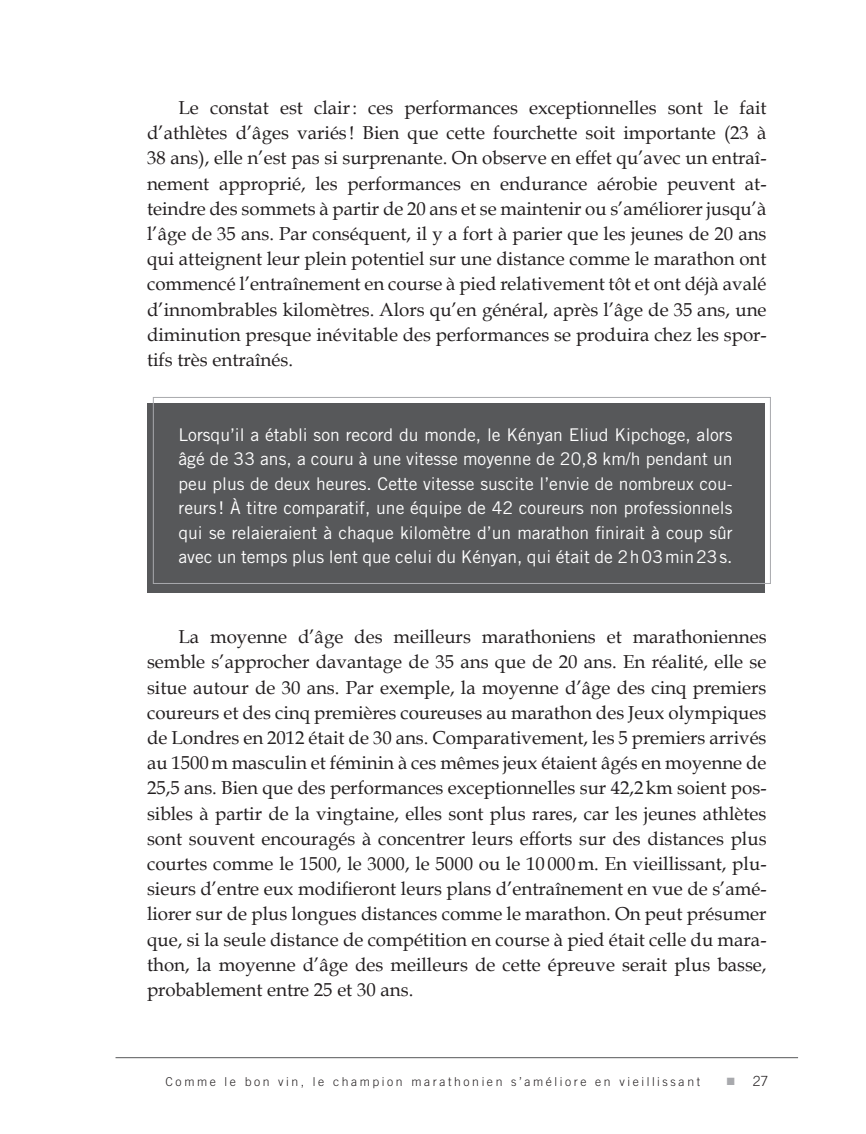
<style>
.page{position:relative;width:866px;height:1134px;background:#fff}
.page>*{position:absolute;margin:0;border:0;box-sizing:border-box;transform-origin:0 0}
.TC{font:18.72px/25.2px "Book Antiqua";color:#231f20;text-align:justify}
.Encadré_no_indent{font:17.5px/24.5px "Trade Gothic";color:#fff;text-align:justify}
.t1{font:300 14px "Trade Gothic";color:#231f20}
.t2{font:300 12.25px "Trade Gothic";letter-spacing:.21em;color:#231f20}
.s1{color:#a8a9ad}
</style>
<div class="page">
<hr style="left:116px;top:1057px;width:682px;height:1px;background:#57585a">
<div style="left:147px;top:404px;width:617px;height:189px;background:#57585a"></div>
<div style="left:153px;top:397px;width:618px;height:187px;border:1px solid #a8a9ad"></div>
<p class="TC" style="left:147px;top:95px;width:621px;text-indent:32px">Le constat est clair: ces performances exceptionnelles sont le fait d’athlètes d’âges variés ! Bien que cette fourchette soit importante (23 à 38 ans), elle n’est pas si surprenante. On observe en effet qu’avec un entraî&shy;nement approprié, les performances en endurance aérobie peuvent at&shy;teindre des sommets à partir de 20 ans et se maintenir ou s’améliorer jusqu’à l’âge de 35 ans. Par conséquent, il y a fort à parier que les jeunes de 20 ans qui atteignent leur plein potentiel sur une distance comme le marathon ont commencé l’entraînement en course à pied relativement tôt et ont déjà avalé d’innombrables kilomètres. Alors qu’en général, après l’âge de 35 ans, une diminution presque inévitable des performances se produira chez les spor&shy;tifs très entraînés.</p>
<p class="Encadré_no_indent" style="left:179px;top:422px;width:556px">Lorsqu’il a établi son record du monde, le Kényan Eliud Kipchoge, alors âgé de 33 ans, a couru à une vitesse moyenne de 20,8 km/h pendant un peu plus de deux heures. Cette vitesse suscite l’envie de nombreux cou&shy;reurs ! À titre comparatif, une équipe de 42 coureurs non professionnels qui se relaieraient à chaque kilomètre d’un marathon finirait à coup sûr avec un temps plus lent que celui du Kényan, qui était de 2h03min23s.</p>
<p class="TC" style="left:147px;top:624px;width:621px;text-indent:32px">La moyenne d’âge des meilleurs marathoniens et marathoniennes semble s’approcher davantage de 35 ans que de 20 ans. En réalité, elle se situe autour de 30 ans. Par exemple, la moyenne d’âge des cinq premiers coureurs et des cinq premières coureuses au marathon des Jeux olympiques de Londres en 2012 était de 30 ans. Comparativement, les 5 premiers arrivés au 1500m masculin et féminin à ces mêmes jeux étaient âgés en moyenne de 25,5 ans. Bien que des performances exceptionnelles sur 42,2km soient pos&shy;sibles à partir de la vingtaine, elles sont plus rares, car les jeunes athlètes sont souvent encouragés à concentrer leurs efforts sur des distances plus courtes comme le 1500, le 3000, le 5000 ou le 10 000m. En vieillissant, plu&shy;sieurs d’entre eux modifieront leurs plans d’entraînement en vue de s’amé&shy;liorer sur de plus longues distances comme le marathon. On peut présumer que, si la seule distance de compétition en course à pied était celle du mara&shy;thon, la moyenne d’âge des meilleurs de cette épreuve serait plus basse, probablement entre 25 et 30 ans.</p>
<p class="t2" style="left:166px;top:1074px;width:536px">Comme le bon vin, le champion marathonien s’améliore en vieillissant</p>
<p class="t1" style="left:727px;top:1072px;width:43px"><span class="s1">■</span> 27</p>
</div>
